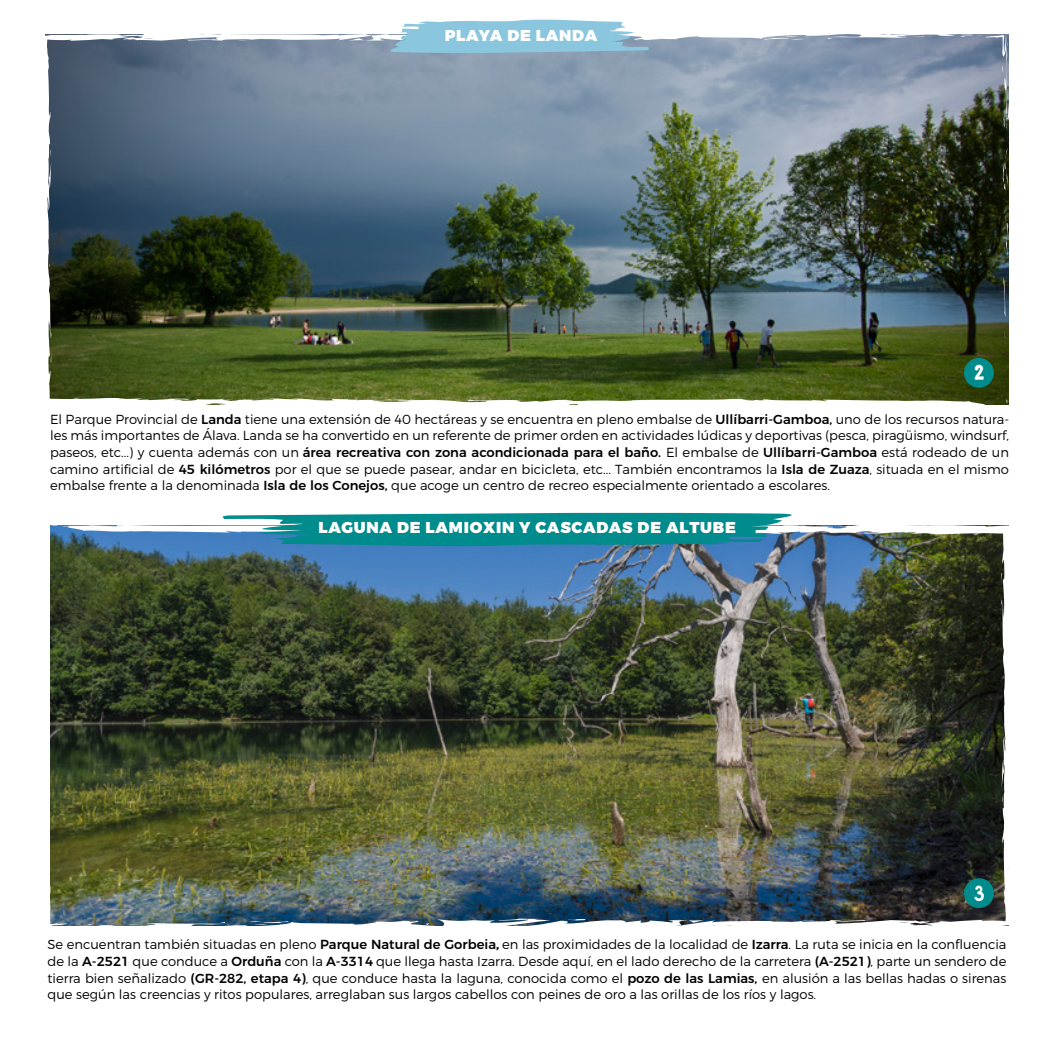
<style>
.page{position:relative;width:1042px;height:1042px;background:#fff}
.page>*{position:absolute;margin:0;border:0;box-sizing:border-box;transform-origin:0 0}
.t1{font:22.22px "Waterlily";color:#fff}
.t2{font:900 15.75px "Montserrat";letter-spacing:.05em;color:#fff}
.t3{font:300 13.12px/16.6px "Montserrat";color:#000;text-align:justify}
.s1{font-weight:500}
.s2{font-weight:700}
</style>
<div class="page">
<svg style="left:50px;top:755px;width:1px;height:60px"></svg>
<img style="left:60px;top:525px;width:949px;height:401px">
<svg style="left:917px;top:920px;width:20px;height:4px"></svg>
<svg style="left:50px;top:823px;width:43px;height:103px;background:#555e39"></svg>
<svg style="left:118px;top:924px;width:61px;height:2px"></svg>
<svg style="left:101px;top:923px;width:11px;height:3px"></svg>
<svg style="left:243px;top:921px;width:27px;height:4px"></svg>
<svg style="left:565px;top:918px;width:23px;height:3px"></svg>
<svg style="left:50px;top:525px;width:8px;height:10px"></svg>
<svg style="left:1003px;top:675px;width:1px;height:14px"></svg>
<svg style="left:1001px;top:572px;width:1px;height:15px"></svg>
<svg style="left:1003px;top:276px;width:2px;height:41px"></svg>
<svg style="left:1005px;top:214px;width:3px;height:46px"></svg>
<svg style="left:1002px;top:138px;width:6px;height:55px"></svg>
<img style="left:45px;top:34px;width:948px;height:371px">
<svg style="left:116px;top:37px;width:20px;height:4px"></svg>
<img style="left:959px;top:34px;width:50px;height:96px">
<svg style="left:874px;top:34px;width:77px;height:4px"></svg>
<svg style="left:782px;top:36px;width:28px;height:4px"></svg>
<svg style="left:995px;top:397px;width:12px;height:8px"></svg>
<svg style="left:49px;top:255px;width:1px;height:12px"></svg>
<svg style="left:50px;top:349px;width:1px;height:14px"></svg>
<svg style="left:385px;top:19px;width:266px;height:35px;background:#9bcade"></svg>
<svg style="left:219px;top:512px;width:583px;height:36px;background:#27949e"></svg>
<div style="left:964px;top:358px;width:30px;height:30px;background:#008b8c;border-radius:50%"></div>
<div style="left:964px;top:878px;width:30px;height:30px;background:#008b8c;border-radius:50%"></div>
<p class="t2" style="left:445px;top:26px;width:154px">PLAYA DE LANDA</p>
<h1 class="t1" style="left:973px;top:355px;width:14px">2</h1>
<p class="t3" style="left:50px;top:411px;width:960px">El Parque Provincial de <span class="s1">Landa</span> tiene una extensión de 40 hectáreas y se encuentra en pleno embalse de <span class="s1">Ullíbarri-Gamboa,</span> uno de los recursos natura&shy;les más importantes de Álava. Landa se ha convertido en un referente de primer orden en actividades lúdicas y deportivas (pesca, piragüismo, windsurf, paseos, etc...) y cuenta además con un <span class="s1">área recreativa con zona acondicionada para el baño.</span> El embalse de <span class="s1">Ullíbarri-Gamboa</span> está rodeado de un camino artificial de <span class="s1">45 kilómetros</span> por el que se puede pasear, andar en bicicleta, etc... También encontramos la <span class="s1">Isla de Zuaza</span>, situada en el mismo embalse frente a la denominada <span class="s1">Isla de los Conejos,</span> que acoge un centro de recreo especialmente orientado a escolares.</p>
<p class="t2" style="left:318px;top:518px;width:419px">LAGUNA DE LAMIOXIN Y CASCADAS DE ALTUBE</p>
<h1 class="t1" style="left:974px;top:875px;width:13px">3</h1>
<p class="t3" style="left:48px;top:936px;width:960px">Se encuentran también situadas en pleno <span class="s1">Parque Natural de Gorbeia</span><span class="s2">,</span> en las proximidades de la localidad de <span class="s1">Izarra</span>. La ruta se inicia en la confluencia de la <span class="s1">A-2521</span> que conduce a <span class="s1">Orduña</span> con la <span class="s1">A-3314</span> que llega hasta Izarra. Desde aquí, en el lado derecho de la carretera <span class="s1">(A-2521)</span>, parte un sendero de tierra bien señalizado <span class="s1">(GR-282, etapa 4)</span>, que conduce hasta la laguna, conocida como el <span class="s1">pozo de las Lamias,</span> en alusión a las bellas hadas o sirenas que según las creencias y ritos populares, arreglaban sus largos cabellos con peines de oro a las orillas de los ríos y lagos.</p>
</div>
